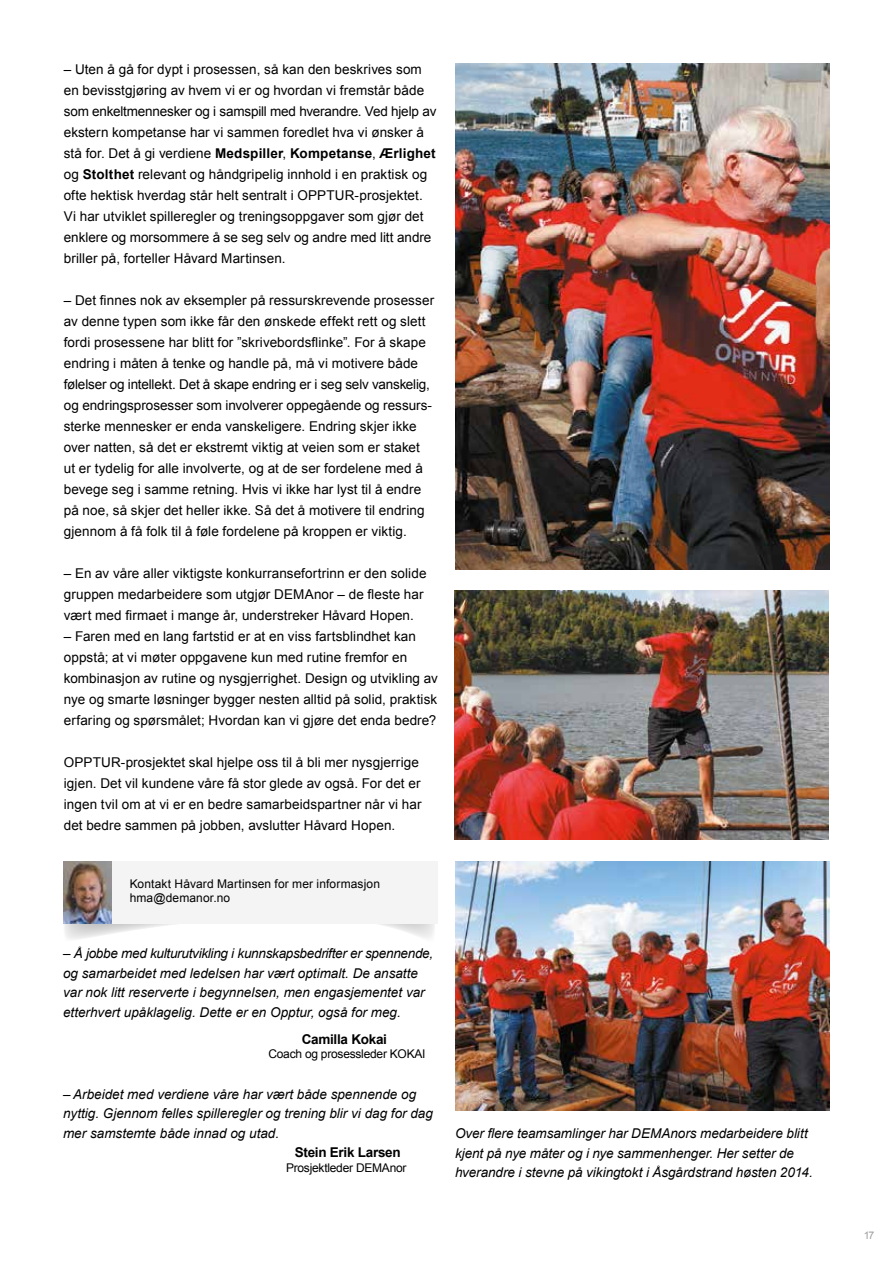
<style>
.page{position:relative;width:893px;height:1263px;background:#fff}
.page>*{position:absolute;margin:0;border:0;box-sizing:border-box;transform-origin:0 0}
.t1{font:13.5px/21px "Arial";letter-spacing:.005em;color:#000}
.t2{font:italic 13.5px/19.5px "Arial";color:#000}
.t3{font:700 13.5px "Arial";letter-spacing:-.02em;color:#000}
.t4{font:12px/14.4px "Arial";letter-spacing:-.005em;color:#000}
.t5{font:10.5px "Arial";color:#9d9d9c}
.s1{font-weight:700}
</style>
<div class="page">
<svg style="left:63px;top:868px;width:373px;height:71px"></svg>
<img style="left:454px;top:590px;width:375px;height:249px">
<img style="left:455px;top:64px;width:374px;height:506px">
<img style="left:455px;top:861px;width:374px;height:250px">
<div style="left:65px;top:861px;width:373px;height:62px;background:#f4f4f4"></div>
<img style="left:64px;top:861px;width:48px;height:62px">
<p class="t1" style="left:64px;top:59px;width:374px">– Uten å gå for dypt i prosessen, så kan den beskrives som en bevisstgjøring av hvem vi er og hvordan vi fremstår både som enkeltmennesker og i samspill med hverandre. Ved hjelp av ekstern kompetanse har vi sammen foredlet hva vi ønsker å stå for. Det å gi verdiene <span class="s1">Medspiller</span>, <span class="s1">Kompetanse</span>, <span class="s1">Ærlighet </span>og <span class="s1">Stolthet</span> relevant og håndgripelig innhold i en praktisk og ofte hektisk hverdag står helt sentralt i OPPTUR-prosjektet.<br>Vi har utviklet spilleregler og treningsoppgaver som gjør det enklere og morsommere å se seg selv og andre med litt andre briller på, forteller Håvard Martinsen.</p>
<p class="t1" style="left:64px;top:290px;width:372px">– Det finnes nok av eksempler på ressurskrevende prosesser av denne typen som ikke får den ønskede effekt rett og slett fordi prosessene har blitt for ”skrivebordsflinke”. For å skape endring i måten å tenke og handle på, må vi motivere både følelser og intellekt. Det å skape endring er i seg selv vanskelig, og endringsprosesser som involverer oppegående og ressurs&shy;sterke mennesker er enda vanskeligere. Endring skjer ikke over natten, så det er ekstremt viktig at veien som er staket ut er tydelig for alle involverte, og at de ser fordelene med å bevege seg i samme retning. Hvis vi ikke har lyst til å endre på noe, så skjer det heller ikke. Så det å motivere til endring gjennom å få folk til å føle fordelene på kroppen er viktig.</p>
<p class="t1" style="left:64px;top:563px;width:364px">– En av våre aller viktigste konkurransefortrinn er den solide gruppen medarbeidere som utgjør DEMAnor – de fleste har vært med firmaet i mange år, understreker Håvard Hopen.</p>
<p class="t1" style="left:64px;top:626px;width:376px">– Faren med en lang fartstid er at en viss fartsblindhet kan oppstå; at vi møter oppgavene kun med rutine fremfor en kombinasjon av rutine og nysgjerrighet. Design og utvikling av nye og smarte løsninger bygger nesten alltid på solid, praktisk erfaring og spørsmålet; Hvordan kan vi gjøre det enda bedre?</p>
<p class="t1" style="left:64px;top:752px;width:359px">OPPTUR-prosjektet skal hjelpe oss til å bli mer nysgjerrige igjen. Det vil kundene våre få stor glede av også. For det er ingen tvil om at vi er en bedre samarbeidspartner når vi har det bedre sammen på jobben, avslutter Håvard Hopen.</p>
<p class="t4" style="left:130px;top:876px;width:252px">Kontakt Håvard Martinsen for mer informasjon hma@demanor.no</p>
<p class="t2" style="left:63px;top:944px;width:372px">– Å jobbe med kulturutvikling i kunnskapsbedrifter er spennende, og samarbeidet med ledelsen har vært optimalt. De ansatte var nok litt reserverte i begynnelsen, men engasjementet var etterhvert upåklagelig. Dette er en Opptur, også for meg.</p>
<p class="t3" style="left:302px;top:1030px;width:87px">Camilla Kokai</p>
<p class="t4" style="left:268px;top:1047px;width:159px">Coach og prosessleder KOKAI</p>
<p class="t2" style="left:63px;top:1084px;width:371px">– Arbeidet med verdiene våre har vært både spennende og nyttig. Gjennom felles spilleregler og trening blir vi dag for dag mer samstemte både innad og utad.</p>
<p class="t3" style="left:295px;top:1143px;width:107px">Stein Erik Larsen</p>
<p class="t4" style="left:286px;top:1160px;width:122px">Prosjektleder DEMAnor</p>
<p class="t2" style="left:455px;top:1124px;width:359px">Over flere teamsamlinger har DEMAnors medarbeidere blitt kjent på nye måter og i nye sammenhenger. Her setter de hverandre i stevne på vikingtokt i Åsgårdstrand høsten 2014.</p>
<p class="t5" style="left:864px;top:1229px;width:12px">17</p>
</div>
